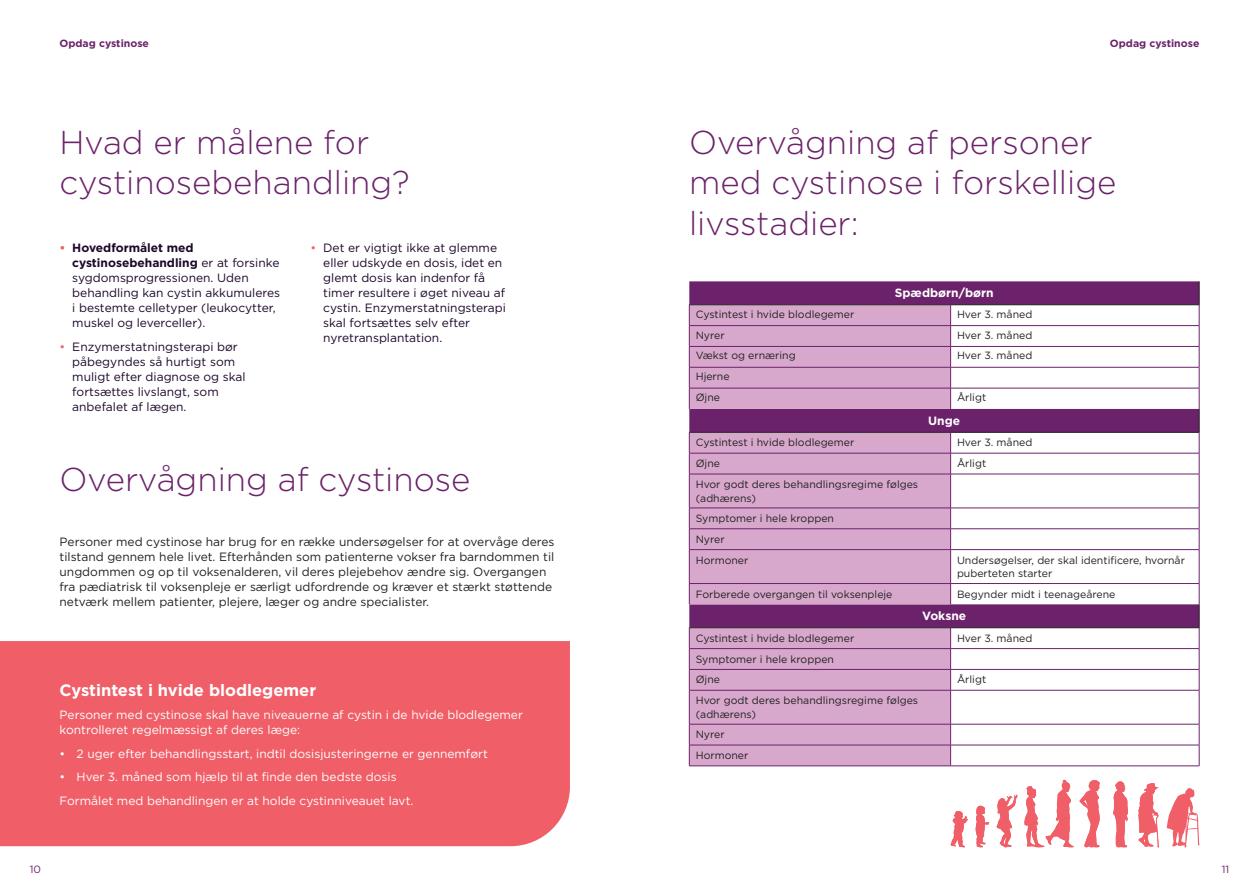
<style>
.page{position:relative;width:1259px;height:893px;background:#fff}
.page>*{position:absolute;margin:0;border:0;box-sizing:border-box;transform-origin:0 0}
.Heading{font:300 33px/40.5px "Gotham";color:#6b226a}
.Subheading{font:700 16.5px "Gotham";color:#fff}
.t1{font:12px/15px "Gotham";color:#1d062b}
.Body_copy_10pt{font:12px/15px "Gotham Pro";color:#231f20}
.Body_copy_8pt{font:12px/15px "Gotham Pro";color:#fff}
.Body_copy_10pt-2{font:700 12px "Gotham";color:#fff}
.Body_copy_10pt-3{font:10.5px/13.5px "Gotham Pro";color:#231f20}
.t2{font:700 10.5px "Gotham";color:#6b226a}
.t3{font:10.5px "Gotham Pro";color:#6b226a}
.s1{font-weight:700;color:#f05f68}
.s2{font-weight:700}
.s3{color:#f05f68}
</style>
<div class="page">
<svg style="left:689px;top:281px;width:510px;height:346px"></svg>
<svg style="left:689px;top:305px;width:261px;height:461px;background:#ca98c0"></svg>
<hr style="left:689px;top:304px;width:261px;height:1px;background:#231f20">
<hr style="left:689px;top:432px;width:261px;height:1px;background:#231f20">
<hr style="left:689px;top:627px;width:261px;height:1px;background:#231f20">
<hr style="left:950px;top:304px;width:249px;height:1px;background:#231f20">
<hr style="left:950px;top:432px;width:249px;height:1px;background:#231f20">
<hr style="left:950px;top:627px;width:249px;height:1px;background:#231f20">
<hr style="left:689px;top:325px;width:261px;height:1px;background:#6b226a">
<hr style="left:950px;top:325px;width:249px;height:1px;background:#6b226a">
<hr style="left:689px;top:346px;width:261px;height:1px;background:#6b226a">
<hr style="left:950px;top:346px;width:249px;height:1px;background:#6b226a">
<hr style="left:689px;top:367px;width:261px;height:1px;background:#6b226a">
<hr style="left:950px;top:367px;width:249px;height:1px;background:#6b226a">
<svg style="left:689px;top:305px;width:1px;height:104px"></svg>
<hr style="left:689px;top:388px;width:261px;height:1px;background:#6b226a">
<svg style="left:950px;top:305px;width:1px;height:104px"></svg>
<hr style="left:950px;top:388px;width:249px;height:1px;background:#6b226a">
<svg style="left:689px;top:432px;width:1px;height:42px"></svg>
<hr style="left:689px;top:453px;width:261px;height:1px;background:#6b226a">
<svg style="left:950px;top:432px;width:1px;height:42px"></svg>
<hr style="left:950px;top:453px;width:249px;height:1px;background:#6b226a">
<svg style="left:1199px;top:281px;width:1px;height:193px"></svg>
<hr style="left:689px;top:474px;width:1px;height:34px;background:#6b226a">
<hr style="left:689px;top:474px;width:261px;height:1px;background:#6b226a">
<hr style="left:950px;top:474px;width:1px;height:34px;background:#6b226a">
<hr style="left:950px;top:474px;width:249px;height:1px;background:#6b226a">
<hr style="left:1199px;top:474px;width:1px;height:34px;background:#6b226a">
<hr style="left:689px;top:508px;width:261px;height:1px;background:#6b226a">
<hr style="left:950px;top:508px;width:249px;height:1px;background:#6b226a">
<svg style="left:689px;top:508px;width:1px;height:41px"></svg>
<hr style="left:689px;top:528px;width:261px;height:1px;background:#6b226a">
<svg style="left:950px;top:508px;width:1px;height:41px"></svg>
<hr style="left:950px;top:528px;width:249px;height:1px;background:#6b226a">
<svg style="left:1199px;top:508px;width:1px;height:41px"></svg>
<hr style="left:689px;top:550px;width:1px;height:33px;background:#6b226a">
<hr style="left:689px;top:549px;width:261px;height:1px;background:#6b226a">
<hr style="left:950px;top:550px;width:1px;height:33px;background:#6b226a">
<hr style="left:950px;top:549px;width:249px;height:1px;background:#6b226a">
<hr style="left:1199px;top:550px;width:1px;height:33px;background:#6b226a">
<svg style="left:689px;top:584px;width:1px;height:20px"></svg>
<hr style="left:689px;top:583px;width:261px;height:1px;background:#6b226a">
<svg style="left:950px;top:584px;width:1px;height:20px"></svg>
<hr style="left:950px;top:583px;width:249px;height:1px;background:#6b226a">
<hr style="left:689px;top:648px;width:261px;height:1px;background:#6b226a">
<hr style="left:950px;top:648px;width:249px;height:1px;background:#6b226a">
<svg style="left:689px;top:628px;width:1px;height:62px"></svg>
<hr style="left:689px;top:669px;width:261px;height:1px;background:#6b226a">
<svg style="left:950px;top:628px;width:1px;height:62px"></svg>
<hr style="left:950px;top:669px;width:249px;height:1px;background:#6b226a">
<svg style="left:1199px;top:584px;width:1px;height:106px"></svg>
<hr style="left:689px;top:690px;width:1px;height:34px;background:#6b226a">
<hr style="left:689px;top:690px;width:261px;height:1px;background:#6b226a">
<hr style="left:950px;top:690px;width:1px;height:34px;background:#6b226a">
<hr style="left:950px;top:690px;width:249px;height:1px;background:#6b226a">
<hr style="left:1199px;top:690px;width:1px;height:34px;background:#6b226a">
<hr style="left:689px;top:724px;width:261px;height:1px;background:#6b226a">
<hr style="left:950px;top:724px;width:249px;height:1px;background:#6b226a">
<svg style="left:689px;top:724px;width:1px;height:42px"></svg>
<hr style="left:689px;top:745px;width:261px;height:1px;background:#6b226a">
<hr style="left:689px;top:766px;width:261px;height:1px;background:#6b226a">
<svg style="left:950px;top:724px;width:1px;height:42px"></svg>
<hr style="left:950px;top:745px;width:249px;height:1px;background:#6b226a">
<svg style="left:1199px;top:724px;width:1px;height:42px"></svg>
<hr style="left:950px;top:766px;width:249px;height:1px;background:#6b226a">
<svg style="left:1166px;top:788px;width:33px;height:59px"></svg>
<svg style="left:975px;top:805px;width:14px;height:42px"></svg>
<svg style="left:950px;top:811px;width:18px;height:36px"></svg>
<svg style="left:996px;top:794px;width:21px;height:53px"></svg>
<svg style="left:1079px;top:780px;width:21px;height:67px"></svg>
<svg style="left:1138px;top:783px;width:21px;height:64px"></svg>
<svg style="left:1024px;top:780px;width:49px;height:67px"></svg>
<svg style="left:1113px;top:781px;width:15px;height:66px"></svg>
<div style="left:0;top:641px;width:570px;height:205px;background:#f05f68"></div>
<p class="t2" style="left:60px;top:36px;width:91px">Opdag cystinose</p>
<p class="t2" style="left:1110px;top:36px;width:91px">Opdag cystinose</p>
<p class="Heading" style="left:60px;top:121px;width:352px">Hvad er målene for cystinosebehandling?</p>
<p class="Heading" style="left:689px;top:121px;width:429px">Overvågning af personer med cystinose i forskellige livsstadier:</p>
<p class="t1" style="left:72px;top:240px;width:209px;text-indent:-13px"><span class="s1">•</span> <span class="s2">Hovedformålet med cystinosebehandling</span> er at forsinke sygdomsprogressionen. Uden behandling kan cystin akkumuleres i bestemte celletyper (leukocytter, muskel og leverceller).</p>
<p class="t1" style="left:72px;top:338px;width:175px;text-indent:-13px"><span class="s3">•</span> Enzymerstatningsterapi bør påbegyndes så hurtigt som muligt efter diagnose og skal fortsættes livslangt, som anbefalet af lægen.</p>
<p class="t1" style="left:323px;top:240px;width:184px;text-indent:-13px"><span class="s3">•</span> Det er vigtigt ikke at glemme eller udskyde en dosis, idet en glemt dosis kan indenfor få timer resultere i øget niveau af cystin. Enzymerstatningsterapi skal fortsættes selv efter nyretransplantation.</p>
<p class="Heading" style="left:60px;top:458px;width:412px">Overvågning af cystinose</p>
<p class="Body_copy_10pt" style="left:60px;top:534px;width:496px">Personer med cystinose har brug for en række undersøgelser for at overvåge deres tilstand gennem hele livet. Efterhånden som patienterne vokser fra barndommen til ungdommen og op til voksenalderen, vil deres plejebehov ændre sig. Overgangen fra pædiatrisk til voksenpleje er særligt udfordrende og kræver et stærkt støttende netværk mellem patienter, plejere, læger og andre specialister.</p>
<p class="Subheading" style="left:60px;top:679px;width:258px">Cystintest i hvide blodlegemer</p>
<p class="Body_copy_8pt" style="left:60px;top:707px;width:465px">Personer med cystinose skal have niveauerne af cystin i de hvide blodlegemer kontrolleret regelmæssigt af deres læge:</p>
<p class="Body_copy_8pt" style="left:60px;top:746px;width:430px">• 2 uger efter behandlingsstart, indtil dosisjusteringerne er gennemført</p>
<p class="Body_copy_8pt" style="left:60px;top:769px;width:339px">• Hver 3. måned som hjælp til at finde den bedste dosis</p>
<p class="Body_copy_8pt" style="left:60px;top:793px;width:355px">Formålet med behandlingen er at holde cystinniveauet lavt.</p>
<p class="Body_copy_10pt-2" style="left:895px;top:285px;width:100px">Spædbørn/børn</p>
<p class="Body_copy_10pt-3" style="left:695px;top:307px;width:160px">Cystintest i hvide blodlegemer</p>
<p class="Body_copy_10pt-3" style="left:957px;top:307px;width:77px">Hver 3. måned</p>
<p class="Body_copy_10pt-3" style="left:695px;top:328px;width:30px">Nyrer</p>
<p class="Body_copy_10pt-3" style="left:957px;top:328px;width:77px">Hver 3. måned</p>
<p class="Body_copy_10pt-3" style="left:695px;top:349px;width:101px">Vækst og ernæring</p>
<p class="Body_copy_10pt-3" style="left:957px;top:349px;width:77px">Hver 3. måned</p>
<p class="Body_copy_10pt-3" style="left:695px;top:370px;width:35px">Hjerne</p>
<p class="Body_copy_10pt-3" style="left:695px;top:391px;width:26px">Øjne</p>
<p class="Body_copy_10pt-3" style="left:957px;top:391px;width:31px">Årligt</p>
<p class="Body_copy_10pt-2" style="left:928px;top:413px;width:34px">Unge</p>
<p class="Body_copy_10pt-3" style="left:695px;top:436px;width:160px">Cystintest i hvide blodlegemer</p>
<p class="Body_copy_10pt-3" style="left:957px;top:436px;width:77px">Hver 3. måned</p>
<p class="Body_copy_10pt-3" style="left:695px;top:457px;width:26px">Øjne</p>
<p class="Body_copy_10pt-3" style="left:957px;top:457px;width:31px">Årligt</p>
<p class="Body_copy_10pt-3" style="left:695px;top:478px;width:224px">Hvor godt deres behandlingsregime følges (adhærens)</p>
<p class="Body_copy_10pt-3" style="left:695px;top:511px;width:140px">Symptomer i hele kroppen</p>
<p class="Body_copy_10pt-3" style="left:695px;top:532px;width:30px">Nyrer</p>
<p class="Body_copy_10pt-3" style="left:695px;top:553px;width:54px">Hormoner</p>
<p class="Body_copy_10pt-3" style="left:957px;top:553px;width:229px">Undersøgelser, der skal identificere, hvornår puberteten starter</p>
<p class="Body_copy_10pt-3" style="left:695px;top:587px;width:198px">Forberede overgangen til voksenpleje</p>
<p class="Body_copy_10pt-3" style="left:957px;top:587px;width:160px">Begynder midt i teenageårene</p>
<p class="Body_copy_10pt-2" style="left:922px;top:608px;width:46px">Voksne</p>
<p class="Body_copy_10pt-3" style="left:695px;top:631px;width:160px">Cystintest i hvide blodlegemer</p>
<p class="Body_copy_10pt-3" style="left:957px;top:631px;width:77px">Hver 3. måned</p>
<p class="Body_copy_10pt-3" style="left:695px;top:652px;width:140px">Symptomer i hele kroppen</p>
<p class="Body_copy_10pt-3" style="left:695px;top:673px;width:26px">Øjne</p>
<p class="Body_copy_10pt-3" style="left:957px;top:673px;width:31px">Årligt</p>
<p class="Body_copy_10pt-3" style="left:695px;top:694px;width:224px">Hvor godt deres behandlingsregime følges (adhærens)</p>
<p class="Body_copy_10pt-3" style="left:695px;top:728px;width:30px">Nyrer</p>
<p class="Body_copy_10pt-3" style="left:695px;top:749px;width:54px">Hormoner</p>
<p class="t3" style="left:30px;top:864px;width:13px">10</p>
<p class="t3" style="left:1221px;top:864px;width:9px">11</p>
</div>
